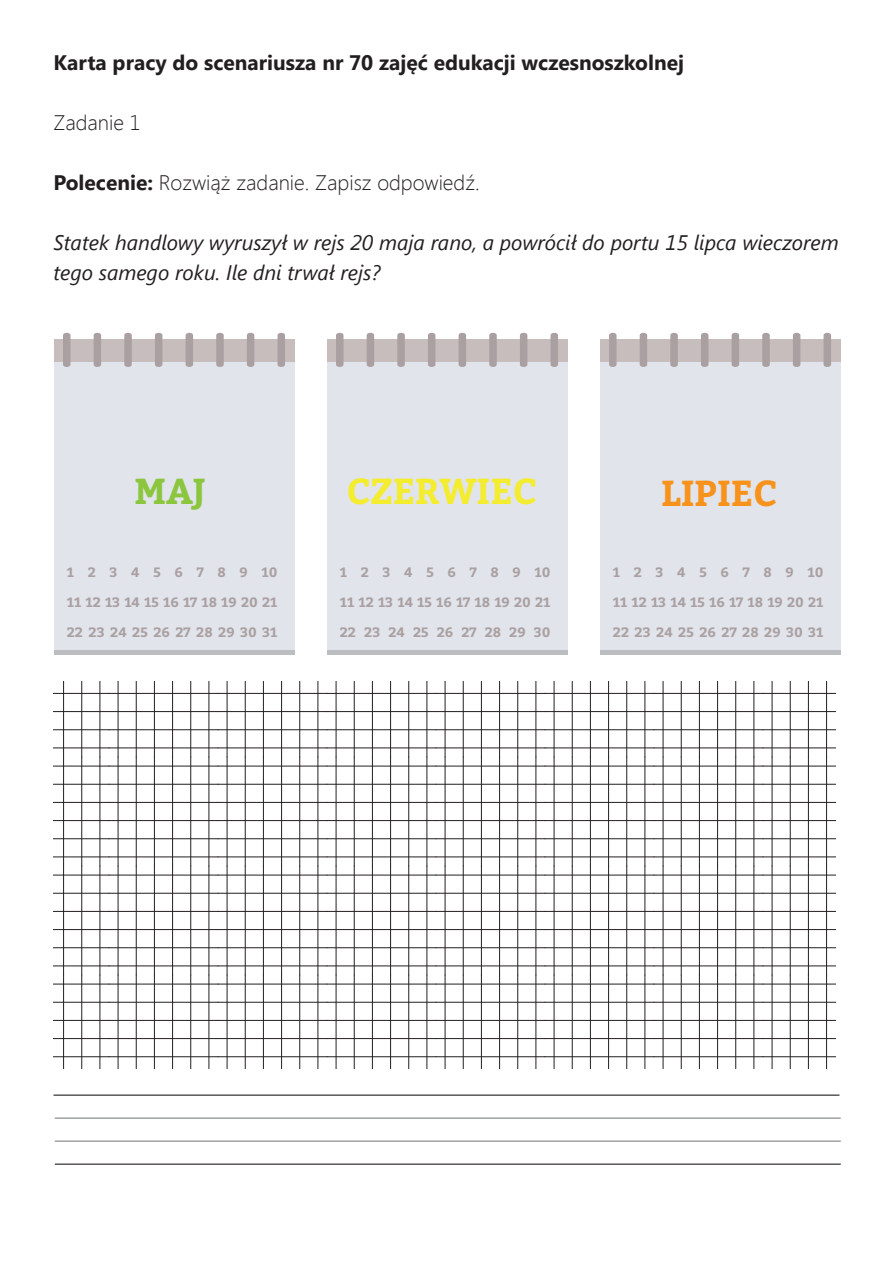
<style>
.page{position:relative;width:893px;height:1263px;background:#fff}
.page>*{position:absolute;margin:0;border:0;box-sizing:border-box;transform-origin:0 0}
.t1{font:700 36px "Bitter";color:#f4ed2f}
.t2{font:700 36px "Bitter";color:#f7931d}
.t3{font:700 36px "Bitter";color:#8bc63e}
.t4{font:italic 21px/30px "Segoe UI";color:#231f20}
.t5{font:700 21px "Segoe UI";color:#231f20}
.t6{font:300 21px "Segoe UI";color:#231f20}
.t7{font:700 13.5px "Bitter";color:#aaa0a1}
.s1{font-weight:700}
</style>
<div class="page">
<svg style="left:54px;top:681px;width:782px;height:387px"></svg>
<hr style="left:54px;top:1094px;width:785px;height:2px;background:#231f20">
<hr style="left:55px;top:1117px;width:786px;height:2px;background:#808285">
<hr style="left:55px;top:1140px;width:786px;height:2px;background:#808285">
<hr style="left:55px;top:1163px;width:786px;height:2px;background:#231f20">
<div style="left:54px;top:362px;width:240px;height:288px;background:#e1e4eb"></div>
<div style="left:54px;top:339px;width:240px;height:23px;background:#c7bdbd"></div>
<svg style="left:63px;top:333px;width:7px;height:34px"></svg>
<svg style="left:94px;top:333px;width:7px;height:34px"></svg>
<svg style="left:124px;top:333px;width:8px;height:34px"></svg>
<svg style="left:155px;top:333px;width:7px;height:34px"></svg>
<svg style="left:186px;top:333px;width:7px;height:34px"></svg>
<svg style="left:216px;top:333px;width:8px;height:34px"></svg>
<svg style="left:247px;top:333px;width:7px;height:34px"></svg>
<svg style="left:278px;top:333px;width:7px;height:34px"></svg>
<div style="left:327px;top:362px;width:240px;height:288px;background:#e1e4eb"></div>
<div style="left:327px;top:339px;width:240px;height:23px;background:#c7bdbd"></div>
<svg style="left:336px;top:333px;width:8px;height:34px"></svg>
<svg style="left:367px;top:333px;width:7px;height:34px"></svg>
<svg style="left:397px;top:333px;width:8px;height:34px"></svg>
<svg style="left:428px;top:333px;width:7px;height:34px"></svg>
<svg style="left:459px;top:333px;width:7px;height:34px"></svg>
<svg style="left:489px;top:333px;width:8px;height:34px"></svg>
<svg style="left:520px;top:333px;width:7px;height:34px"></svg>
<svg style="left:550px;top:333px;width:8px;height:34px"></svg>
<div style="left:600px;top:362px;width:240px;height:288px;background:#e1e4eb"></div>
<div style="left:600px;top:339px;width:240px;height:23px;background:#c7bdbd"></div>
<svg style="left:609px;top:333px;width:7px;height:34px"></svg>
<svg style="left:640px;top:333px;width:7px;height:34px"></svg>
<svg style="left:670px;top:333px;width:8px;height:34px"></svg>
<svg style="left:701px;top:333px;width:7px;height:34px"></svg>
<svg style="left:732px;top:333px;width:7px;height:34px"></svg>
<svg style="left:762px;top:333px;width:8px;height:34px"></svg>
<svg style="left:793px;top:333px;width:7px;height:34px"></svg>
<svg style="left:824px;top:333px;width:7px;height:34px"></svg>
<h2 class="t5" style="left:54px;top:47px;width:632px">Karta pracy do scenariusza nr 70 zajęć edukacji wczesnoszkolnej</h2>
<h2 class="t6" style="left:54px;top:108px;width:89px">Zadanie 1</h2>
<h2 class="t6" style="left:54px;top:168px;width:428px"><span class="s1">Polecenie:</span> Rozwiąż zadanie. Zapisz odpowiedź.</h2>
<h2 class="t4" style="left:54px;top:226px;width:787px">Statek handlowy wyruszył w rejs 20 maja rano, a powrócił do portu 15 lipca wieczorem tego samego roku. Ile dni trwał rejs?</h2>
<h1 class="t3" style="left:135px;top:464px;width:73px">MAJ</h1>
<p class="t7" style="left:67px;top:562px;width:212px">1 2 3 4 5 6 7 8 9 10</p>
<p class="t7" style="left:67px;top:592px;width:212px">11 12 13 14 15 16 17 18 19 20 21</p>
<p class="t7" style="left:67px;top:622px;width:212px">22 23 24 25 26 27 28 29 30 31</p>
<h1 class="t1" style="left:346px;top:464px;width:192px">CZERWIEC</h1>
<h1 class="t2" style="left:661px;top:466px;width:117px">LIPIEC</h1>
<p class="t7" style="left:340px;top:562px;width:212px">1 2 3 4 5 6 7 8 9 10</p>
<p class="t7" style="left:340px;top:592px;width:212px">11 12 13 14 15 16 17 18 19 20 21</p>
<p class="t7" style="left:340px;top:622px;width:212px">22 23 24 25 26 27 28 29 30</p>
<p class="t7" style="left:613px;top:562px;width:212px">1 2 3 4 5 6 7 8 9 10</p>
<p class="t7" style="left:613px;top:592px;width:212px">11 12 13 14 15 16 17 18 19 20 21</p>
<p class="t7" style="left:613px;top:622px;width:212px">22 23 24 25 26 27 28 29 30 31</p>
</div>
